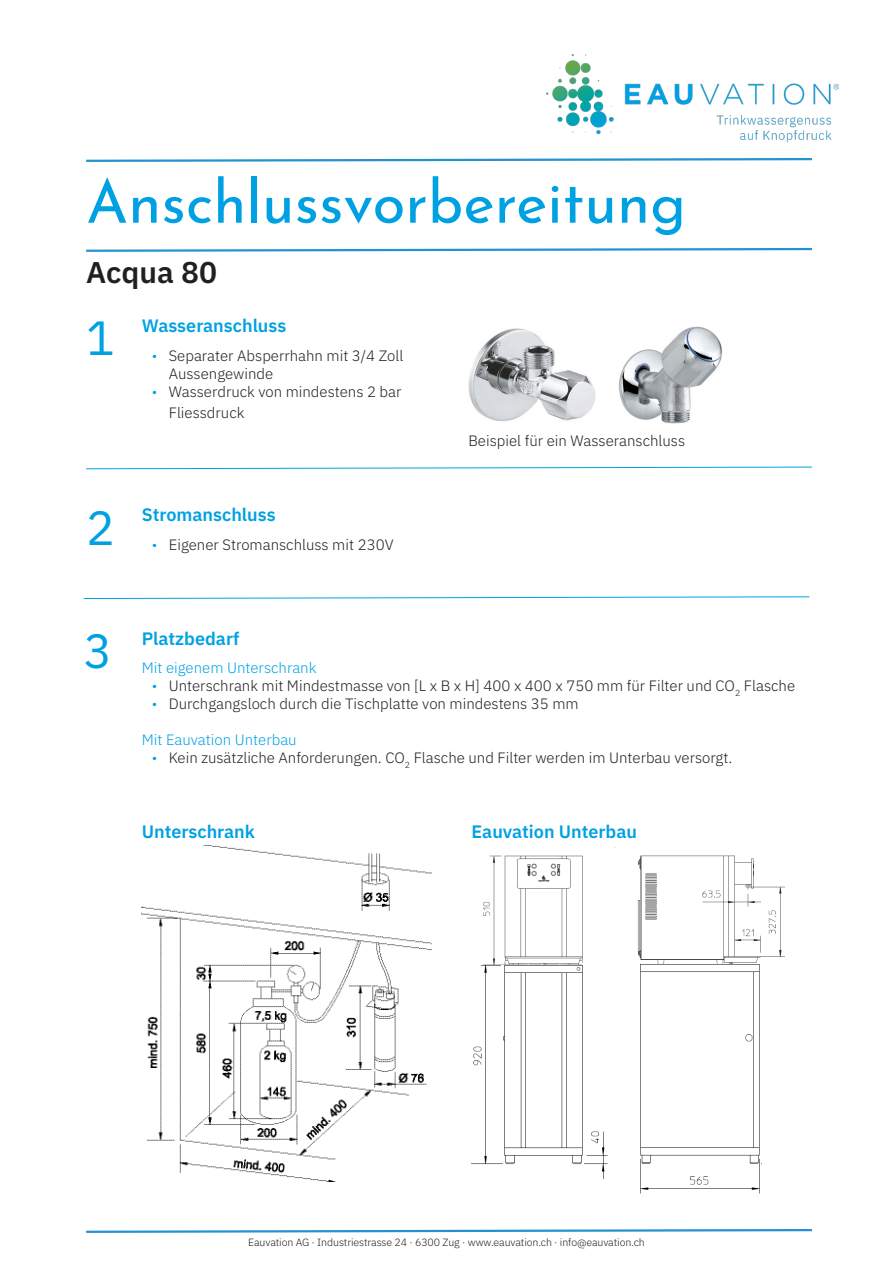
<style>
.page{position:relative;width:893px;height:1263px;background:#fff}
.page>*{position:absolute;margin:0;border:0;box-sizing:border-box;transform-origin:0 0}
.t1{font:60px "Josefin Sans";color:#00a1e3}
.t2{font:48px "IBM Plex Sans";color:#00a1e3}
.t3{font:600 30px "IBM Plex Sans";color:#231f20}
.t4{font:600 18px "IBM Plex Sans";color:#00a1e3}
.t5{font:300 15px/18px "IBM Plex Sans";color:#231f20}
.t6{font:300 15px "IBM Plex Sans";color:#00a1e3}
.t7{font:300 10.5px "IBM Plex Sans";letter-spacing:-.01em;color:#231f20}
.s1{color:#00a1e3}
</style>
<div class="page">
<svg style="left:86px;top:158px;width:726px;height:4px"></svg>
<svg style="left:86px;top:247px;width:726px;height:5px"></svg>
<img style="left:546px;top:54px;width:293px;height:88px">
<img style="left:142px;top:845px;width:290px;height:336px">
<img style="left:619px;top:326px;width:104px;height:98px">
<img style="left:468px;top:328px;width:127px;height:93px">
<svg style="left:86px;top:467px;width:726px;height:2px"></svg>
<svg style="left:83px;top:597px;width:726px;height:2px"></svg>
<svg style="left:86px;top:1229px;width:726px;height:4px"></svg>
<img style="left:483px;top:855px;width:100px;height:110px">
<div style="left:582px;top:963px;width:31px;height:32px;background:#fff"></div>
<img style="left:472px;top:965px;width:136px;height:214px">
<img style="left:602px;top:847px;width:183px;height:157px">
<div style="left:609px;top:848px;width:11px;height:120px;background:#fff"></div>
<div style="left:607px;top:964px;width:181px;height:29px;background:#fff"></div>
<svg style="left:779px;top:957px;width:2px;height:7px"></svg>
<img style="left:635px;top:964px;width:127px;height:230px">
<h1 class="t1" style="left:86px;top:176px;width:601px">Anschlussvorbereitung</h1>
<h3 class="t3" style="left:86px;top:260px;width:132px">Acqua 80</h3>
<p class="t4" style="left:142px;top:318px;width:146px">Wasseranschluss</p>
<p class="t5" style="left:169px;top:347px;width:236px;text-indent:-17px"><span class="s1">•</span> Separater Absperrhahn mit 3/4 Zoll<br>Aussengewinde</p>
<p class="t5" style="left:169px;top:381px;width:234px;line-height:21.6px;text-indent:-17px"><span class="s1">•</span> Wasserdruck von mindestens 2 bar<br>Fliessdruck</p>
<h2 class="t2" style="left:86px;top:310px;width:30px">1</h2>
<h2 class="t2" style="left:86px;top:500px;width:30px">2</h2>
<p class="t4" style="left:142px;top:507px;width:135px">Stromanschluss</p>
<p class="t5" style="left:152px;top:537px;width:243px"><span class="s1">•</span> Eigener Stromanschluss mit 230V</p>
<p class="t5" style="left:468px;top:432px;width:218px">Beispiel für ein Wasseranschluss</p>
<h2 class="t2" style="left:84px;top:623px;width:30px">3</h2>
<p class="t4" style="left:142px;top:631px;width:99px">Platzbedarf</p>
<p class="t6" style="left:142px;top:662px;width:176px">Mit eigenem Unterschrank</p>
<p class="t5" style="left:152px;top:678px;width:645px"><span class="s1">•</span> Unterschrank mit Mindestmasse von [L x B x H] 400 x 400 x 750 mm für Filter und CO<sub>2</sub> Flasche</p>
<p class="t5" style="left:152px;top:696px;width:428px"><span class="s1">•</span> Durchgangsloch durch die Tischplatte von mindestens 35 mm</p>
<p class="t6" style="left:142px;top:734px;width:156px">Mit Eauvation Unterbau</p>
<p class="t5" style="left:152px;top:750px;width:582px"><span class="s1">•</span> Kein zusätzliche Anforderungen. CO<sub>2</sub> Flasche und Filter werden im Unterbau versorgt.</p>
<p class="t4" style="left:142px;top:824px;width:115px">Unterschrank</p>
<p class="t4" style="left:471px;top:824px;width:167px">Eauvation Unterbau</p>
<p class="t7" style="left:248px;top:1237px;width:398px">Eauvation AG · Industriestrasse 24 · 6300 Zug · www.eauvation.ch · info@eauvation.ch</p>
</div>
